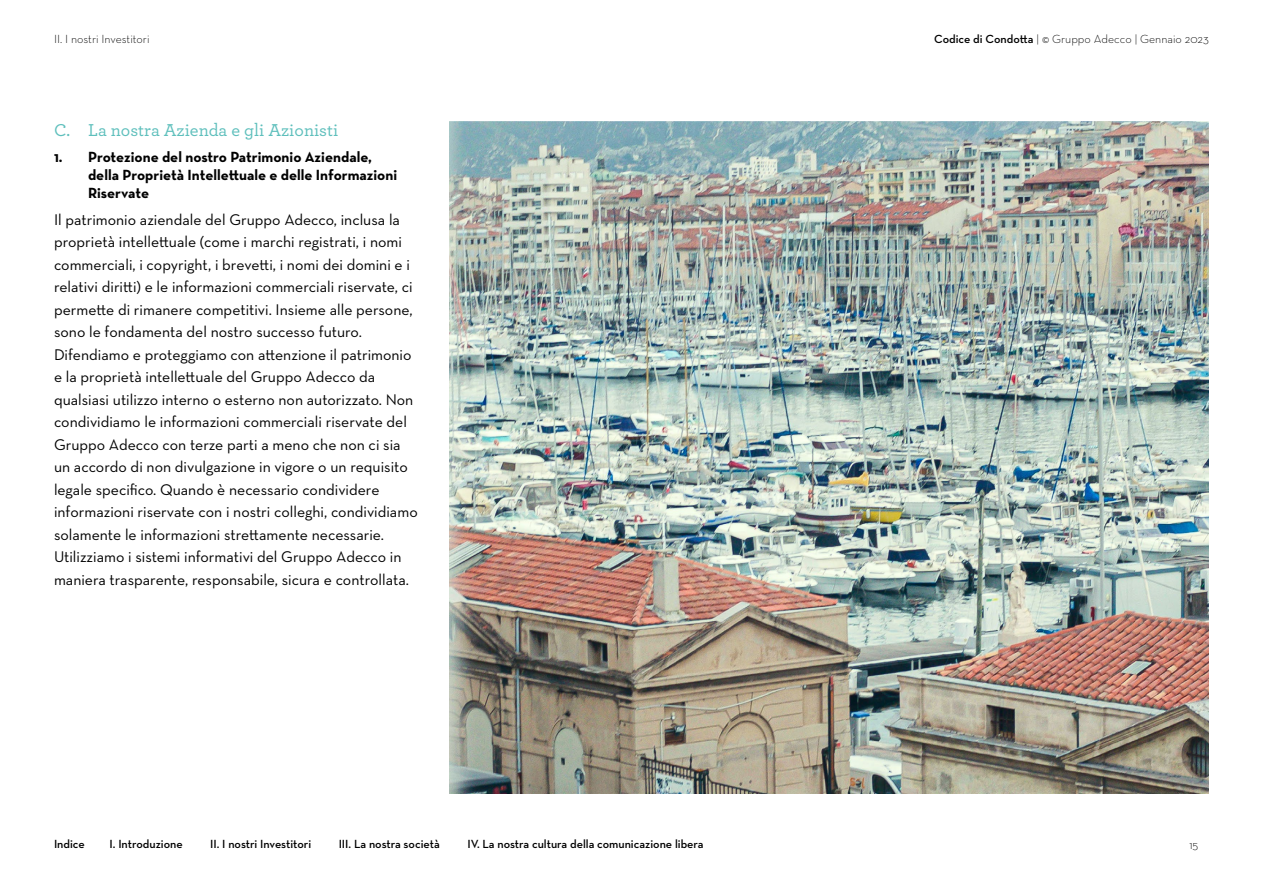
<style>
.page{position:relative;width:1263px;height:893px;background:#fff}
.page>*{position:absolute;margin:0;border:0;box-sizing:border-box;transform-origin:0 0}
.t1{font:500 18px "Archer";color:#5ebfbc}
.t2{font:15.75px/22.5px "Neutraface Text";color:#000}
.t3{font:700 15px/18px "Neutraface Text";color:#000}
.t4{font:600 12px "Neutraface Text";color:#000}
.t5{font:300 12px "Neutraface Text";color:#000}
.s1{font-weight:600}
</style>
<div class="page">
<img style="left:450px;top:121px;width:759px;height:672px">
<p class="t5" style="left:54px;top:32px;width:97px">II. I nostri Investitori</p>
<p class="t1" style="left:54px;top:117px;width:286px">C. La nostra Azienda e gli Azionisti</p>
<p class="t3" style="left:88px;top:148px;width:311px;text-indent:-34px">1. Protezione del nostro Patrimonio Aziendale, della Proprietà Intellettuale e delle Informazioni<br>Riservate</p>
<p class="t2" style="left:54px;top:208px;width:365px">Il patrimonio aziendale del Gruppo Adecco, inclusa la proprietà intellettuale (come i marchi registrati, i nomi commerciali, i copyright, i brevetti, i nomi dei domini e i relativi diritti) e le informazioni commerciali riservate, ci permette di rimanere competitivi. Insieme alle persone, sono le fondamenta del nostro successo futuro.<br>Difendiamo e proteggiamo con attenzione il patrimonio e la proprietà intellettuale del Gruppo Adecco da qualsiasi utilizzo interno o esterno non autorizzato. Non condividiamo le informazioni commerciali riservate del Gruppo Adecco con terze parti a meno che non ci sia un accordo di non divulgazione in vigore o un requisito legale specifico. Quando è necessario condividere informazioni riservate con i nostri colleghi, condividiamo solamente le informazioni strettamente necessarie.<br>Utilizziamo i sistemi informativi del Gruppo Adecco in maniera trasparente, responsabile, sicura e controllata.</p>
<p class="t4" style="left:54px;top:837px;width:32px">Indice</p>
<p class="t4" style="left:110px;top:837px;width:75px">I. Introduzione</p>
<p class="t4" style="left:210px;top:837px;width:102px">II. I nostri Investitori</p>
<p class="t4" style="left:339px;top:837px;width:103px">III. La nostra società</p>
<p class="t4" style="left:467px;top:837px;width:238px">IV. La nostra cultura della comunicazione libera</p>
<p class="t5" style="left:934px;top:32px;width:276px"><span class="s1">Codice di Condotta</span> | © Gruppo Adecco | Gennaio 2023</p>
<p class="t5" style="left:1189px;top:837px;width:10px">15</p>
</div>
